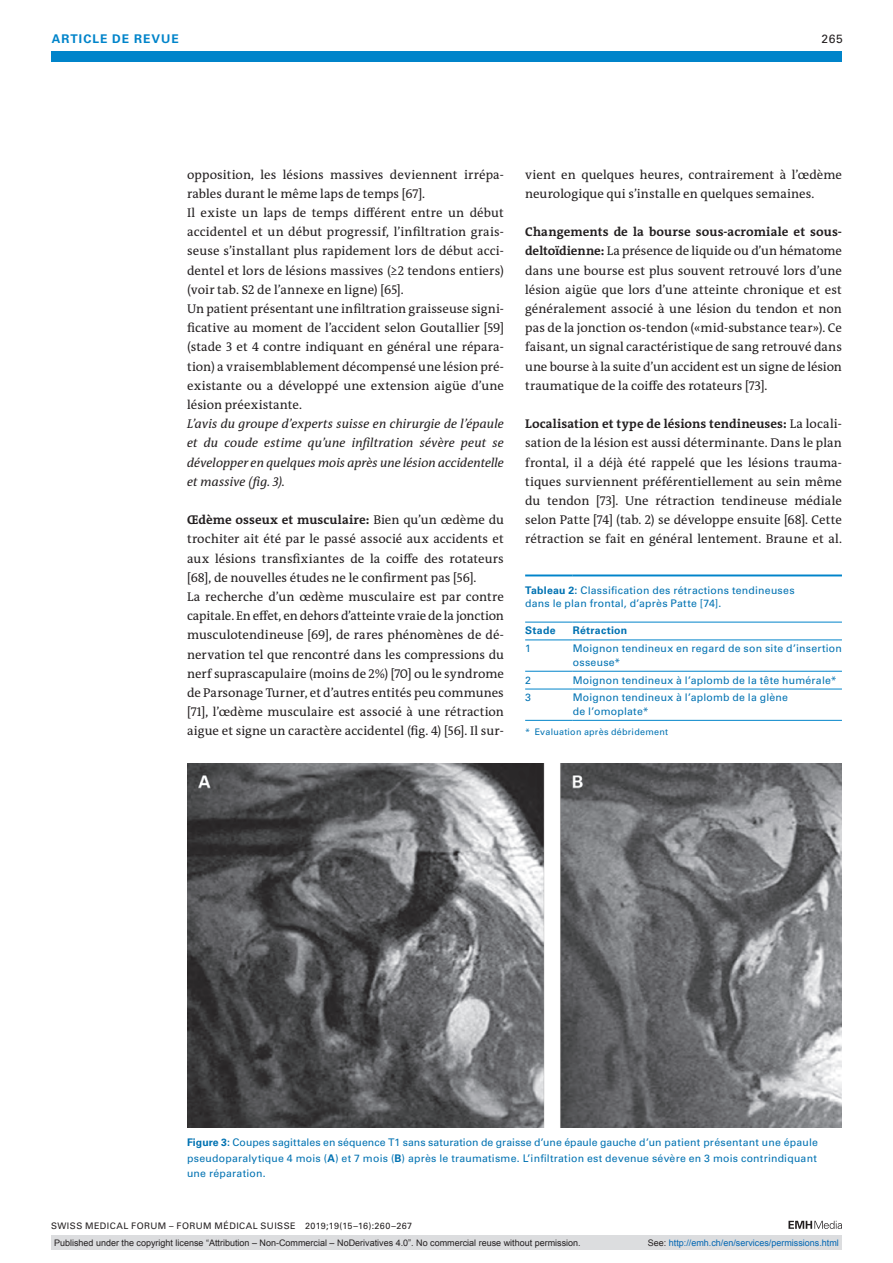
<style>
.page{position:relative;width:893px;height:1263px;background:#fff}
.page>*{position:absolute;margin:0;border:0;box-sizing:border-box;transform-origin:0 0}
.t1{font:12.75px/19.2px "The Antiqua B W5 Plain";letter-spacing:.005em;color:#231f20}
.t2{font:italic 12.75px/19.2px "The Antiqua B W5 Plain";color:#231f20;text-align:justify}
.t3{font:700 12.75px "The Antiqua B W7";letter-spacing:.01em;color:#231f20}
.t4{font:700 12px "Univers LT Std";color:#0084ca}
.t5{font:12px "Univers LT Std";color:#231f20}
.t6{font:10.5px/13.5px "Univers LT Std";letter-spacing:.02em;color:#0072b2}
.t7{font:700 10.5px "Univers LT Std";letter-spacing:.025em;color:#0072b2}
.t8{font:9px "Arial";color:#231f20}
.t9{font:9px "Univers LT Std";letter-spacing:.05em;color:#231f20}
.t10{font:9px "Arial";color:#0166b3}
.t11{font:9px "Univers LT Std";letter-spacing:.025em;color:#0072b2}
.s1{font-family:"The Antiqua B W5 Plain";font-weight:400}
.s2{font-family:"The Antiqua B W7";font-weight:700}
.s3{font-weight:700}
.s4{color:#231f20}
</style>
<div class="page">
<div style="left:51px;top:51px;width:791px;height:11px;background:#0084ca"></div>
<svg style="left:788px;top:1221px;width:54px;height:8px"></svg>
<img style="left:187px;top:764px;width:655px;height:363px">
<hr style="left:573px;top:689px;width:269px;height:1px;background:#0084ca">
<hr style="left:525px;top:689px;width:48px;height:1px;background:#0084ca">
<hr style="left:525px;top:671px;width:48px;height:1px;background:#0084ca">
<hr style="left:573px;top:671px;width:269px;height:1px;background:#0084ca">
<hr style="left:573px;top:640px;width:269px;height:1px;background:#0084ca">
<hr style="left:525px;top:640px;width:48px;height:1px;background:#0084ca">
<hr style="left:525px;top:574px;width:48px;height:2px;background:#0084ca">
<hr style="left:573px;top:574px;width:269px;height:2px;background:#0084ca">
<hr style="left:525px;top:622px;width:48px;height:1px;background:#0084ca">
<hr style="left:573px;top:622px;width:269px;height:1px;background:#0084ca">
<hr style="left:525px;top:720px;width:48px;height:1px;background:#0084ca">
<hr style="left:573px;top:720px;width:269px;height:1px;background:#0084ca">
<div style="left:51px;top:1235px;width:791px;height:15px;background:#dcdddf"></div>
<p class="t4" style="left:52px;top:31px;width:19px">Article</p>
<p class="t4" style="left:112px;top:31px;width:32px">de revue</p>
<p class="t5" style="left:822px;top:31px;width:23px">265</p>
<p class="t1" style="left:187px;top:165px;width:318px">opposition, les lésions massives deviennent irrépa&shy;rables durant le même laps de temps [67].<br>Il existe un laps de temps différent entre un début accidentel et un début progressif, l’infiltration grais&shy;seuse s’installant plus rapidement lors de début acci&shy;dentel et lors de lésions massives (≥2 tendons entiers) (voir tab. S2 de l’annexe en ligne) [65].<br>Un patient présentant une infiltration graisseuse signi&shy;ficative au moment de l’accident selon Goutallier [59] (stade 3 et 4 contre indiquant en général une répara&shy;tion) a vraisemblablement décompensé une lésion pré&shy;existante ou a développé une extension aigüe d’une lésion préexistante.</p>
<p class="t2" style="left:187px;top:414px;width:318px">L’avis du groupe d’experts suisse en chirurgie de l’épaule et du coude estime qu’une infiltration sévère peut se développer en quelques mois après une lésion accidentelle et massive (fig. 3).</p>
<p class="t3" style="left:187px;top:512px;width:318px">Œdème osseux et musculaire: <span class="s1">Bien qu’un œdème du</span></p>
<p class="t1" style="left:187px;top:530px;width:318px">trochiter ait été par le passé associé aux accidents et aux lésions transfixiantes de la coiffe des rotateurs [68], de nouvelles études ne le confirment pas [56].<br>La recherche d’un œdème musculaire est par contre capitale. En effet, en dehors d’atteinte vraie de la jonction musculotendineuse [69], de rares phénomènes de dé&shy;nervation tel que rencontré dans les compressions du nerf suprascapulaire (moins de 2%) [70] ou le syndrome de Parsonage Turner, et d’autres entités peu communes [71], l’œdème musculaire est associé à une rétraction aigue et signe un caractère accidentel (fig. 4) [56]. Il sur-</p>
<p class="t1" style="left:525px;top:165px;width:318px">vient en quelques heures, contrairement à l’œdème neurologique qui s’installe en quelques semaines.</p>
<p class="t3" style="left:525px;top:224px;width:318px">Changements de la bourse sous-acromiale et sous-</p>
<p class="t1" style="left:525px;top:242px;width:318px;text-align:justify"><span class="s2">deltoïdienne:</span> La présence de liquide ou d’un hématome dans une bourse est plus souvent retrouvé lors d’une lésion aigüe que lors d’une atteinte chronique et est généralement associé à une lésion du tendon et non pas de la jonction os-tendon («mid-substance tear»). Ce faisant, un signal caractéristique de sang retrouvé dans une bourse à la suite d’un accident est un signe de lésion traumatique de la coiffe des rotateurs [73].</p>
<p class="t3" style="left:525px;top:416px;width:318px">Localisation et type de lésions tendineuses: <span class="s1">La locali-</span></p>
<p class="t1" style="left:525px;top:434px;width:318px;text-align:justify">sation de la lésion est aussi déterminante. Dans le plan frontal, il a déjà été rappelé que les lésions trauma&shy;tiques surviennent préférentiellement au sein même du tendon [73]. Une rétraction tendineuse médiale selon Patte [74] (tab. 2) se développe ensuite [68]. Cette rétraction se fait en général lentement. Braune et al.</p>
<p class="t6" style="left:525px;top:583px;width:271px"><span class="s3">Tableau 2:</span> Classification des rétractions tendineuses dans le plan frontal, d’après Patte [74].</p>
<p class="t7" style="left:525px;top:624px;width:32px">Stade</p>
<p class="t7" style="left:573px;top:624px;width:56px">Rétraction</p>
<p class="t6" style="left:525px;top:642px;width:7px">1</p>
<p class="t6" style="left:573px;top:642px;width:271px">Moignon tendineux en regard de son site d’insertion osseuse*</p>
<p class="t6" style="left:525px;top:673px;width:7px">2</p>
<p class="t6" style="left:573px;top:673px;width:265px">Moignon tendineux à l’aplomb de la tête humérale*</p>
<p class="t6" style="left:525px;top:691px;width:7px">3</p>
<p class="t6" style="left:573px;top:691px;width:217px">Moignon tendineux à l’aplomb de la glène de l’omoplate*</p>
<p class="t11" style="left:525px;top:727px;width:144px">* Evaluation après débridement</p>
<p class="t6" style="left:187px;top:1134px;width:632px;line-height:15.8px;text-align:justify"><span class="s3">Figure 3:</span> Coupes sagittales en séquence T1 sans saturation de graisse d’une épaule gauche d’un patient présentant une épaule pseudoparalytique 4 mois (<span class="s3">A</span>) et 7 mois (<span class="s3">B</span>) après le traumatisme. L’infiltration est devenue sévère en 3 mois contrindiquant une réparation.</p>
<p class="t9" style="left:51px;top:1220px;width:363px">SWISS MEDICAL FORUM – FORUM MÉDICAL SUISSE 2019;19(15–16):260–267</p>
<p class="t8" style="left:54px;top:1237px;width:528px">Published under the copyright license “Attribution – Non-Commercial – NoDerivatives 4.0”. No commercial reuse without permission.</p>
<p class="t10" style="left:648px;top:1237px;width:193px"><span class="s4">See:</span> http://emh.ch/en/services/permissions.html</p>
</div>
